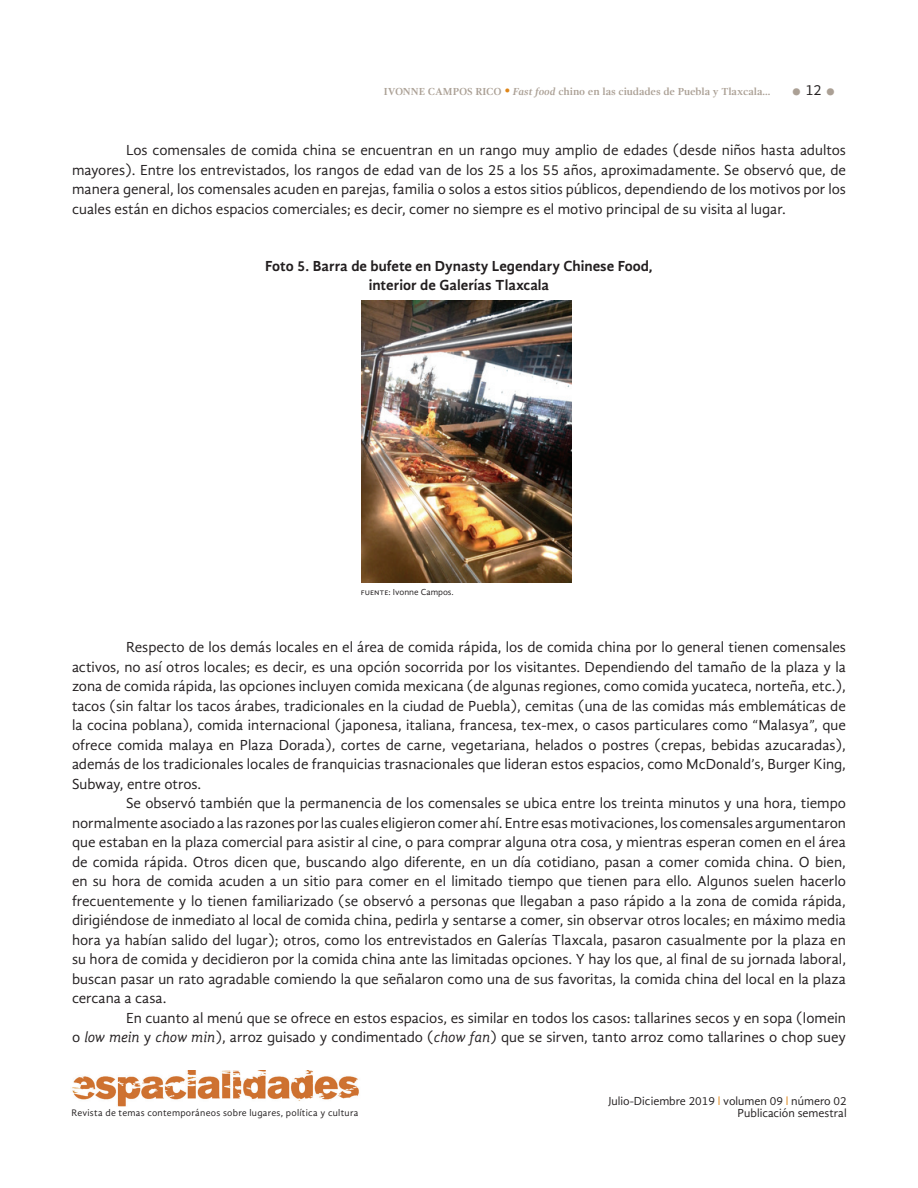
<style>
.page{position:relative;width:918px;height:1188px;background:#fff}
.page>*{position:absolute;margin:0;border:0;box-sizing:border-box;transform-origin:0 0}
.t1{font:27px "Gandhi Sans";color:#aba095}
.t2{font:15px/19.5px "Gandhi Sans";color:#231f20;text-align:justify}
.t3{font:700 15px/19.5px "Gandhi Sans";color:#231f20;text-align:center}
.t4{font:12px/12px "Gandhi Sans";color:#231f20;text-align:right}
.t5{font:700 10.5px "Gandhi Serif";color:#aba095}
.t6{font:9.75px "Gandhi Sans";letter-spacing:.025em;color:#231f20}
.t7{font:9px "Gandhi Sans";color:#231f20}
.s1{font-family:"Gandhi Sans";font-weight:400;font-size:15px;color:#df8619}
.s2{font-style:italic}
.s3{color:#df8619}
</style>
<div class="page">
<img style="left:72px;top:1070px;width:287px;height:37px">
<img style="left:362px;top:301px;width:210px;height:281px">
<p class="t5" style="left:384px;top:86px;width:388px">IVONNE CAMPOS RICO <span class="s1">•</span> <span class="s2">Fast food</span> chino en las ciudades de Puebla y Tlaxcala...</p>
<h1 class="t1" style="left:791px;top:75px;width:46px">•<sup>12</sup>•</h1>
<p class="t2" style="left:72px;top:141px;width:776px;text-indent:54px">Los comensales de comida china se encuentran en un rango muy amplio de edades (desde niños hasta adultos mayores). Entre los entrevistados, los rangos de edad van de los 25 a los 55 años, aproximadamente. Se observó que, de manera general, los comensales acuden en parejas, familia o solos a estos sitios públicos, dependiendo de los motivos por los cuales están en dichos espacios comerciales; es decir, comer no siempre es el motivo principal de su visita al lugar.</p>
<p class="t3" style="left:265px;top:256px;width:389px">Foto 5. Barra de bufete en Dynasty Legendary Chinese Food, interior de Galerías Tlaxcala</p>
<p class="t7" style="left:361px;top:587px;width:94px">FUENTE: Ivonne Campos.</p>
<p class="t2" style="left:72px;top:638px;width:776px;text-indent:54px">Respecto de los demás locales en el área de comida rápida, los de comida china por lo general tienen comensales activos, no así otros locales; es decir, es una opción socorrida por los visitantes. Dependiendo del tamaño de la plaza y la zona de comida rápida, las opciones incluyen comida mexicana (de algunas regiones, como comida yucateca, norteña, etc.), tacos (sin faltar los tacos árabes, tradicionales en la ciudad de Puebla), cemitas (una de las comidas más emblemáticas de la cocina poblana), comida internacional (japonesa, italiana, francesa, tex-mex, o casos particulares como “Malasya”, que ofrece comida malaya en Plaza Dorada), cortes de carne, vegetariana, helados o postres (crepas, bebidas azucaradas), además de los tradicionales locales de franquicias trasnacionales que lideran estos espacios, como McDonald’s, Burger King, Subway, entre otros.</p>
<p class="t2" style="left:72px;top:794px;width:776px;text-indent:54px">Se observó también que la permanencia de los comensales se ubica entre los treinta minutos y una hora, tiempo normalmente asociado a las razones por las cuales eligieron comer ahí. Entre esas motivaciones, los comensales argumentaron que estaban en la plaza comercial para asistir al cine, o para comprar alguna otra cosa, y mientras esperan comen en el área de comida rápida. Otros dicen que, buscando algo diferente, en un día cotidiano, pasan a comer comida china. O bien, en su hora de comida acuden a un sitio para comer en el limitado tiempo que tienen para ello. Algunos suelen hacerlo frecuentemente y lo tienen familiarizado (se observó a personas que llegaban a paso rápido a la zona de comida rápida, dirigiéndose de inmediato al local de comida china, pedirla y sentarse a comer, sin observar otros locales; en máximo media hora ya habían salido del lugar); otros, como los entrevistados en Galerías Tlaxcala, pasaron casualmente por la plaza en su hora de comida y decidieron por la comida china ante las limitadas opciones. Y hay los que, al final de su jornada laboral, buscan pasar un rato agradable comiendo la que señalaron como una de sus favoritas, la comida china del local en la plaza cercana a casa.</p>
<p class="t2" style="left:72px;top:1008px;width:775px;text-align:right">En cuanto al menú que se ofrece en estos espacios, es similar en todos los casos: tallarines secos y en sopa (lomein<br>o <span class="s2">low mein</span> y <span class="s2">chow min</span>), arroz guisado y condimentado (<span class="s2">chow fan</span>) que se sirven, tanto arroz como tallarines o chop suey</p>
<p class="t6" style="left:71px;top:1107px;width:289px">Revista de temas contemporáneos sobre lugares, política y cultura</p>
<p class="t4" style="left:608px;top:1095px;width:240px">Julio-Diciembre 2019 <span class="s3">l</span> volumen 09 <span class="s3">l</span> número 02<br>Publicación semestral</p>
</div>
